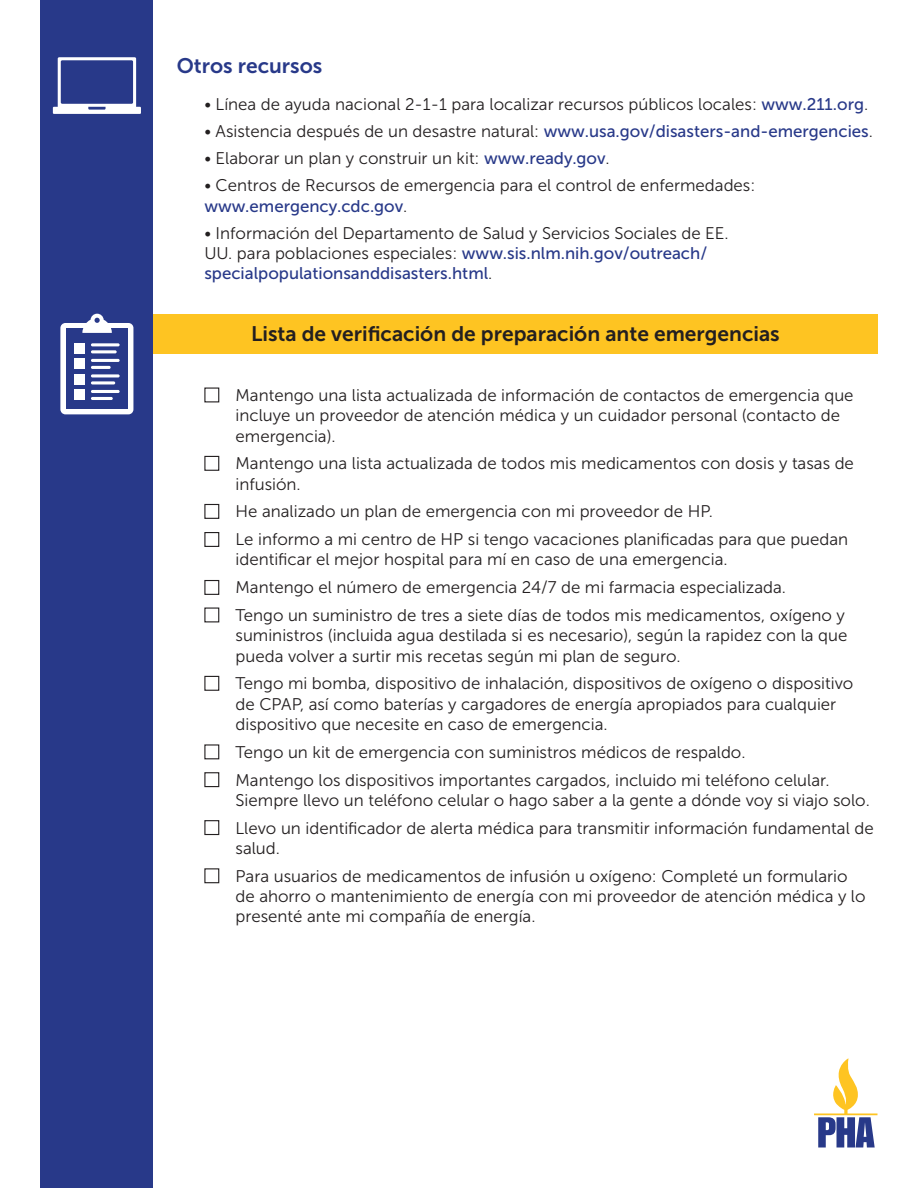
<style>
.page{position:relative;width:918px;height:1188px;background:#fff}
.page>*{position:absolute;margin:0;border:0;box-sizing:border-box;transform-origin:0 0}
.t1{font:21px "Museo Sans 700";color:#231f20}
.t2{font:21px "Museo Sans 700";color:#283989}
.t3{font:16.8px/20.2px "Museo Sans 300";color:#231f20}
.s1{font-family:"Museo Sans 500";color:#283989}
</style>
<div class="page">
<div style="left:40px;top:0;width:113px;height:1188px;background:#283989"></div>
<svg style="left:53px;top:57px;width:88px;height:57px"></svg>
<div style="left:153px;top:314px;width:725px;height:39px;background:#fec422"></div>
<div style="left:204px;top:388px;width:15px;height:14px;border:1px solid #231f20"></div>
<div style="left:204px;top:456px;width:15px;height:15px;border:1px solid #231f20"></div>
<div style="left:204px;top:504px;width:15px;height:15px;border:1px solid #231f20"></div>
<div style="left:204px;top:532px;width:15px;height:15px;border:1px solid #231f20"></div>
<div style="left:204px;top:580px;width:15px;height:15px;border:1px solid #231f20"></div>
<div style="left:204px;top:608px;width:15px;height:14px;border:1px solid #231f20"></div>
<div style="left:204px;top:676px;width:15px;height:15px;border:1px solid #231f20"></div>
<div style="left:204px;top:744px;width:15px;height:15px;border:1px solid #231f20"></div>
<div style="left:204px;top:772px;width:15px;height:15px;border:1px solid #231f20"></div>
<div style="left:204px;top:820px;width:15px;height:15px;border:1px solid #231f20"></div>
<div style="left:204px;top:868px;width:15px;height:15px;border:1px solid #231f20"></div>
<svg style="left:814px;top:1058px;width:64px;height:90px"></svg>
<div style="left:60px;top:323px;width:73px;height:91px;background:#fff;border-radius:5px"></div>
<div style="left:66px;top:329px;width:62px;height:80px;background:#283989"></div>
<svg style="left:82px;top:314px;width:30px;height:19px"></svg>
<hr style="left:91px;top:343px;width:29px;height:3px;background:#fff;border-radius:2px">
<hr style="left:91px;top:350px;width:26px;height:3px;background:#fff;border-radius:2px">
<hr style="left:91px;top:359px;width:29px;height:3px;background:#fff;border-radius:2px">
<hr style="left:91px;top:374px;width:29px;height:3px;background:#fff;border-radius:2px">
<hr style="left:91px;top:381px;width:24px;height:3px;background:#fff;border-radius:2px">
<hr style="left:91px;top:390px;width:29px;height:3px;background:#fff;border-radius:2px">
<hr style="left:91px;top:397px;width:22px;height:3px;background:#fff;border-radius:2px">
<hr style="left:91px;top:366px;width:20px;height:3px;background:#fff;border-radius:2px">
<div style="left:74px;top:343px;width:10px;height:10px;background:#fff"></div>
<div style="left:74px;top:359px;width:10px;height:10px;background:#fff"></div>
<div style="left:74px;top:374px;width:10px;height:10px;background:#fff"></div>
<div style="left:74px;top:390px;width:10px;height:10px;background:#fff"></div>
<p class="t2" style="left:177px;top:54px;width:147px">Otros recursos</p>
<p class="t3" style="left:204px;top:95px;width:665px">• Línea de ayuda nacional 2-1-1 para localizar recursos públicos locales: <span class="s1">www.211.org</span>.</p>
<p class="t3" style="left:204px;top:122px;width:670px">• Asistencia después de un desastre natural: <span class="s1">www.usa.gov/disasters-and-emergencies</span>.</p>
<p class="t3" style="left:204px;top:149px;width:407px">• Elaborar un plan y construir un kit: <span class="s1">www.ready.gov</span>.</p>
<p class="t3" style="left:204px;top:176px;width:553px">• Centros de Recursos de emergencia para el control de enfermedades: <span class="s1">www.emergency.cdc.gov</span>.</p>
<p class="t3" style="left:204px;top:223px;width:526px">• Información del Departamento de Salud y Servicios Sociales de EE.<br>UU. para poblaciones especiales: <span class="s1">www.sis.nlm.nih.gov/outreach/ specialpopulationsanddisasters.html</span>.</p>
<p class="t1" style="left:251px;top:322px;width:530px">Lista de verificación de preparación ante emergencias</p>
<p class="t3" style="left:236px;top:385px;width:620px">Mantengo una lista actualizada de información de contactos de emergencia que incluye un proveedor de atención médica y un cuidador personal (contacto de emergencia).</p>
<p class="t3" style="left:236px;top:454px;width:620px">Mantengo una lista actualizada de todos mis medicamentos con dosis y tasas de infusión.</p>
<p class="t3" style="left:236px;top:502px;width:479px">He analizado un plan de emergencia con mi proveedor de HP.</p>
<p class="t3" style="left:236px;top:529px;width:614px">Le informo a mi centro de HP si tengo vacaciones planificadas para que puedan identificar el mejor hospital para mí en caso de una emergencia.</p>
<p class="t3" style="left:236px;top:577px;width:552px">Mantengo el número de emergencia 24/7 de mi farmacia especializada.</p>
<p class="t3" style="left:236px;top:605px;width:613px">Tengo un suministro de tres a siete días de todos mis medicamentos, oxígeno y suministros (incluida agua destilada si es necesario), según la rapidez con la que pueda volver a surtir mis recetas según mi plan de seguro.</p>
<p class="t3" style="left:236px;top:674px;width:619px">Tengo mi bomba, dispositivo de inhalación, dispositivos de oxígeno o dispositivo de CPAP, así como baterías y cargadores de energía apropiados para cualquier dispositivo que necesite en caso de emergencia.</p>
<p class="t3" style="left:236px;top:742px;width:512px">Tengo un kit de emergencia con suministros médicos de respaldo.</p>
<p class="t3" style="left:236px;top:770px;width:636px">Mantengo los dispositivos importantes cargados, incluido mi teléfono celular.<br>Siempre llevo un teléfono celular o hago saber a la gente a dónde voy si viajo solo.</p>
<p class="t3" style="left:236px;top:818px;width:640px">Llevo un identificador de alerta médica para transmitir información fundamental de salud.</p>
<p class="t3" style="left:236px;top:866px;width:632px">Para usuarios de medicamentos de infusión u oxígeno: Completé un formulario de ahorro o mantenimiento de energía con mi proveedor de atención médica y lo presenté ante mi compañía de energía.</p>
</div>
